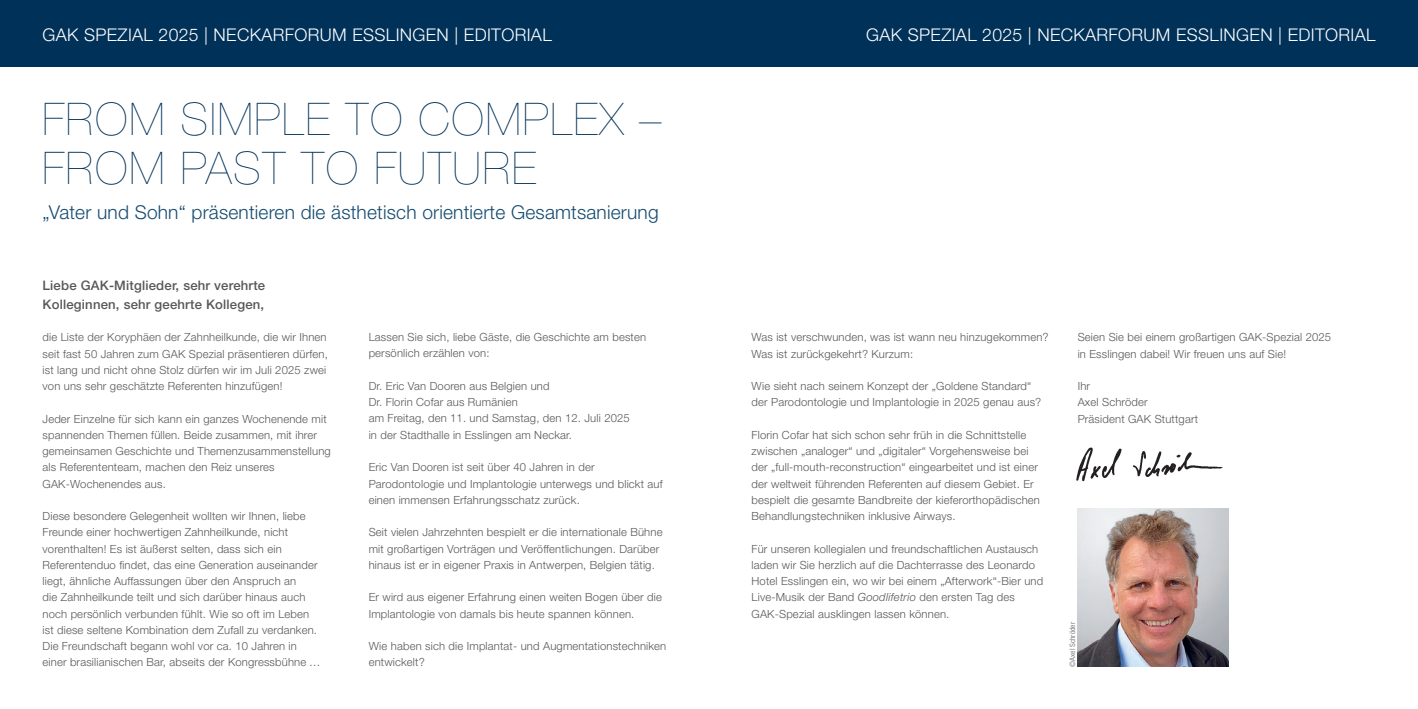
<style>
.page{position:relative;width:1418px;height:709px;background:#fff}
.page>*{position:absolute;margin:0;border:0;box-sizing:border-box;transform-origin:0 0}
.t1{font:200 45px/48.8px "Helvetica Neue LT Std";letter-spacing:.04em;color:#003158}
.t2{font:300 19.12px "Helvetica Neue LT Std";letter-spacing:.01em;color:#164c71}
.t3{font:300 17.5px "Helvetica Neue LT Std";letter-spacing:.02em;color:#fff}
.t4{font:500 13.12px/18.8px "Helvetica Neue LT Std";letter-spacing:.015em;color:#57585a}
.t5{font:300 11.25px/16.2px "Helvetica Neue LT Std";letter-spacing:.015em;color:#57585a}
.t6{font:condensed 7.5px "Helvetica Neue LT Std";color:#808285}
.s1{font-style:italic}
</style>
<div class="page">
<div style="left:709px;top:0;width:708px;height:67px;background:#003158"></div>
<div style="left:0;top:0;width:709px;height:67px;background:#003158"></div>
<img style="left:1076px;top:447px;width:147px;height:35px">
<img style="left:1077px;top:508px;width:151px;height:158px">
<h3 class="t3" style="left:43px;top:24px;width:510px">GAK SPEZIAL 2025 | NECKARFORUM ESSLINGEN | EDITORIAL</h3>
<h3 class="t3" style="left:866px;top:24px;width:510px">GAK SPEZIAL 2025 | NECKARFORUM ESSLINGEN | EDITORIAL</h3>
<h1 class="t1" style="left:43px;top:94px;width:620px">FROM SIMPLE TO COMPLEX –<br>FROM PAST TO FUTURE</h1>
<h2 class="t2" style="left:43px;top:200px;width:617px">„Vater und Sohn“ präsentieren die ästhetisch orientierte Gesamtsanierung</h2>
<p class="t4" style="left:43px;top:276px;width:224px">Liebe GAK-Mitglieder, sehr verehrte<br>Kolleginnen, sehr geehrte Kollegen,</p>
<p class="t5" style="left:43px;top:329px;width:287px">die Liste der Koryphäen der Zahnheilkunde, die wir Ihnen seit fast 50 Jahren zum GAK Spezial präsentieren dürfen, ist lang und nicht ohne Stolz dürfen wir im Juli 2025 zwei von uns sehr geschätzte Referenten hinzufügen!</p>
<p class="t5" style="left:43px;top:410px;width:290px">Jeder Einzelne für sich kann ein ganzes Wochenende mit spannenden Themen füllen. Beide zusammen, mit ihrer gemeinsamen Geschichte und Themenzusammenstellung als Referententeam, machen den Reiz unseres GAK-Wochenendes aus.</p>
<p class="t5" style="left:43px;top:507px;width:279px">Diese besondere Gelegenheit wollten wir Ihnen, liebe Freunde einer hochwertigen Zahnheilkunde, nicht vorenthalten! Es ist äußerst selten, dass sich ein Referentenduo findet, das eine Generation auseinander liegt, ähnliche Auffassungen über den Anspruch an<br>die Zahnheilkunde teilt und sich darüber hinaus auch noch persönlich verbunden fühlt. Wie so oft im Leben ist diese seltene Kombination dem Zufall zu verdanken.<br>Die Freundschaft begann wohl vor ca. 10 Jahren in einer brasilianischen Bar, abseits der Kongressbühne …</p>
<p class="t5" style="left:369px;top:329px;width:279px">Lassen Sie sich, liebe Gäste, die Geschichte am besten persönlich erzählen von:</p>
<p class="t5" style="left:369px;top:377px;width:263px">Dr. Eric Van Dooren aus Belgien und<br>Dr. Florin Cofar aus Rumänien<br>am Freitag, den 11. und Samstag, den 12. Juli 2025 in der Stadthalle in Esslingen am Neckar.</p>
<p class="t5" style="left:369px;top:459px;width:295px">Eric Van Dooren ist seit über 40 Jahren in der<br>Parodontologie und Implantologie unterwegs und blickt auf einen immensen Erfahrungsschatz zurück.</p>
<p class="t5" style="left:369px;top:524px;width:295px">Seit vielen Jahrzehnten bespielt er die internationale Bühne mit großartigen Vorträgen und Veröffentlichungen. Darüber hinaus ist er in eigener Praxis in Antwerpen, Belgien tätig.</p>
<p class="t5" style="left:369px;top:589px;width:295px">Er wird aus eigener Erfahrung einen weiten Bogen über die<br>Implantologie von damals bis heute spannen können.</p>
<p class="t5" style="left:369px;top:637px;width:299px">Wie haben sich die Implantat- und Augmentationstechniken entwickelt?</p>
<p class="t5" style="left:751px;top:329px;width:298px">Was ist verschwunden, was ist wann neu hinzugekommen?<br>Was ist zurückgekehrt? Kurzum:</p>
<p class="t5" style="left:751px;top:377px;width:291px">Wie sieht nach seinem Konzept der „Goldene Standard“ der Parodontologie und Implantologie in 2025 genau aus?</p>
<p class="t5" style="left:751px;top:426px;width:290px">Florin Cofar hat sich schon sehr früh in die Schnittstelle zwischen „analoger“ und „digitaler“ Vorgehensweise bei der „full-mouth-reconstruction“ eingearbeitet und ist einer der weltweit führenden Referenten auf diesem Gebiet. Er bespielt die gesamte Bandbreite der kieferorthopädischen Behandlungstechniken inklusive Airways.</p>
<p class="t5" style="left:751px;top:540px;width:293px">Für unseren kollegialen und freundschaftlichen Austausch laden wir Sie herzlich auf die Dachterrasse des Leonardo Hotel Esslingen ein, wo wir bei einem „Afterwork“-Bier und Live-Musik der Band <span class="s1">Goodlifetrio</span> den ersten Tag des GAK-Spezial ausklingen lassen können.</p>
<p class="t5" style="left:1077px;top:329px;width:255px">Seien Sie bei einem großartigen GAK-Spezial 2025 in Esslingen dabei! Wir freuen uns auf Sie!</p>
<p class="t5" style="left:1077px;top:377px;width:122px">Ihr<br>Axel Schröder<br>Präsident GAK Stuttgart</p>
<p class="t6" style="left:1068px;top:667px;width:47px;rotate:-90deg">©Axel Schröder</p>
</div>
